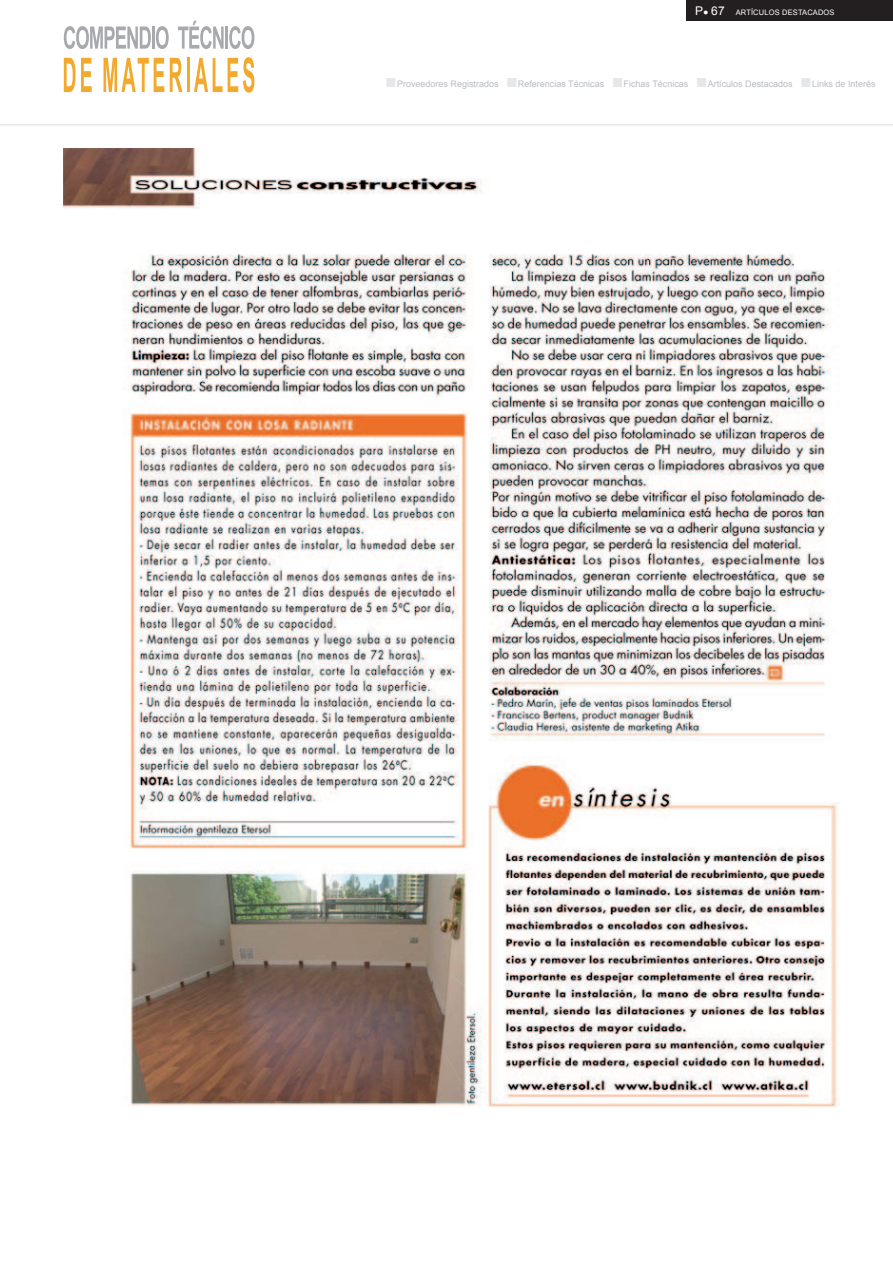
<style>
.page{position:relative;width:893px;height:1263px;background:#fff}
.page>*{position:absolute;margin:0;border:0;box-sizing:border-box;transform-origin:0 0}
.t1{font:12px "Arial";color:#fff}
.t2{font:9px "Arial";color:#b9bcc3}
.t3{font:7.5px "Arial";letter-spacing:.02em;color:#fff}
.s1{font-size:9px}
.s2{font-size:7.5px}
.s3{font-size:19.5px;color:#e6e7e9}
</style>
<div class="page">
<div style="left:687px;top:0;width:206px;height:21px;background:#231f20"></div>
<svg style="left:64px;top:26px;width:105px;height:23px"></svg>
<svg style="left:178px;top:21px;width:76px;height:28px"></svg>
<svg style="left:64px;top:58px;width:28px;height:34px"></svg>
<svg style="left:103px;top:58px;width:61px;height:34px"></svg>
<svg style="left:170px;top:58px;width:12px;height:34px"></svg>
<hr style="left:187px;top:58px;width:3px;height:34px;background:#f2a92c">
<svg style="left:194px;top:57px;width:60px;height:36px"></svg>
<hr style="left:0;top:124px;width:893px;height:2px;background:#e6e7e9">
<img style="left:64px;top:148px;width:775px;height:959px">
<h1 class="t1" style="left:695px;top:3px;width:47px">P<span class="s1">●</span> 67 <span class="s2">ART</span></h1>
<p class="t3" style="left:751px;top:7px;width:48px">ÍCULOS DESTA</p>
<p class="t3" style="left:807px;top:7px;width:12px">CADOS</p>
<p class="t2" style="left:385px;top:78px;width:492px"><span class="s3">■</span>Proveedores Registrados <span class="s3">■</span>Referencias Técnicas <span class="s3">■</span>Fichas Técnicas <span class="s3">■</span>Artículos Destacados <span class="s3">■</span>Links de I nterés</p>
</div>
